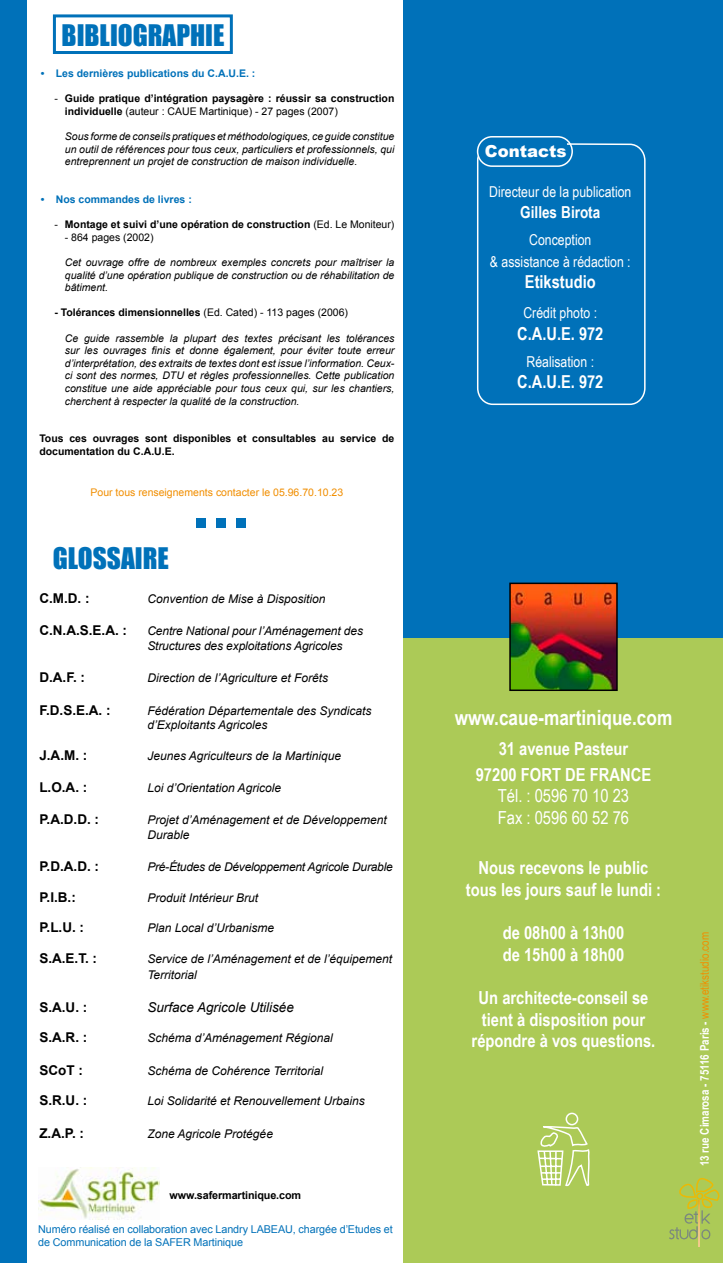
<style>
.page{position:relative;width:723px;height:1263px;background:#fff}
.page>*{position:absolute;margin:0;border:0;box-sizing:border-box;transform-origin:0 0}
.t1{font:27.3px "Impact";color:#0071b9}
.t2{font:700 21px "Arial Narrow";color:#fff}
.t3{font:700 18px/21.6px "Arial Narrow";color:#fff;text-align:center}
.t4{font:18px/21.6px "Arial Narrow";color:#fff}
.t5{font:700 17.85px "Arial Narrow";color:#fff}
.t6{font:700 16.5px "Arial Narrow";color:#fff}
.t7{font:900 16.5px "Arial";color:#fff}
.t8{font:15px/21.5px "Arial Narrow";color:#fff;text-align:center}
.t9{font:700 13.5px "Arial";color:#000}
.t10{font:italic 13.5px "Arial";color:#000}
.t11{font:italic 12px/14.4px "Arial";color:#000}
.t12{font:700 12px "Arial Narrow";color:#fff}
.t13{font:italic 12px "Arial";letter-spacing:-.02em;color:#000}
.t14{font:10.8px/12.9px "Arial";letter-spacing:-.01em;color:#0071b9}
.t15{font:700 10.8px "Arial";letter-spacing:-.01em;color:#000}
.t16{font:italic 10.5px/12.6px "Arial";color:#000;text-align:justify}
.t17{font:700 10.5px/12.6px "Arial";color:#000}
.t18{font:700 10.5px "Arial";color:#0071b9}
.t19{font:10.5px "Arial";color:#f18e00}
.t20{font:10.5px "Arial";color:#000}
.s1{font-weight:400}
.s2{font-weight:400;color:#f18e00}
</style>
<div class="page">
<div style="left:403px;top:635px;width:320px;height:628px;background:#acca57"></div>
<div style="left:403px;top:0;width:320px;height:638px;background:#0071b9"></div>
<img style="left:512px;top:586px;width:103px;height:102px">
<div style="left:509px;top:583px;width:109px;height:108px;border:2px solid #000"></div>
<div style="left:53px;top:14px;width:180px;height:40px;border:3px solid #0071b9"></div>
<div style="left:565px;top:1113px;width:13px;height:12px;border:2px solid #fff;border-radius:50%"></div>
<svg style="left:537px;top:1125px;width:53px;height:62px"></svg>
<div style="left:0;top:0;width:27px;height:1263px;background:#0071b9"></div>
<svg style="left:476px;top:143px;width:170px;height:263px"></svg>
<div style="left:477px;top:136px;width:96px;height:31px;border:2px solid #fff;border-radius:15px"></div>
<div style="left:197px;top:519px;width:9px;height:9px;background:#0071b9"></div>
<div style="left:216px;top:519px;width:10px;height:9px;background:#0071b9"></div>
<div style="left:236px;top:519px;width:9px;height:9px;background:#0071b9"></div>
<svg style="left:669px;top:1178px;width:51px;height:61px"></svg>
<img style="left:38px;top:1168px;width:122px;height:51px">
<h1 class="t1" style="left:62px;top:14px;width:164px">BIBLIOGRAPHIE</h1>
<p class="t18" style="left:41px;top:66px;width:216px">• Les dernières publications du C.A.U.E. :</p>
<p class="t17" style="left:65px;top:92px;width:331px;text-indent:-10px"><span class="s1">-</span> Guide pratique d’intégration paysagère : réussir sa construction individuelle <span class="s1">(auteur : CAUE Martinique) - 27 pages (2007)</span></p>
<p class="t16" style="left:65px;top:130px;width:331px">Sous forme de conseils pratiques et méthodologiques, ce guide constitue un outil de références pour tous ceux, particuliers et professionnels, qui entreprennent un projet de construction de maison individuelle.</p>
<p class="t18" style="left:41px;top:192px;width:152px">• Nos commandes de livres :</p>
<p class="t17" style="left:54px;top:218px;width:342px"><span class="s1">-</span> Montage et suivi d’une opération de construction <span class="s1">(Ed. Le Moniteur)</span></p>
<p class="t20" style="left:65px;top:230px;width:90px">- 864 pages (2002)</p>
<p class="t16" style="left:65px;top:256px;width:331px">Cet ouvrage offre de nombreux exemples concrets pour maîtriser la qualité d’une opération publique de construction ou de réhabilitation de bâtiment.</p>
<p class="t17" style="left:54px;top:307px;width:295px">- Tolérances dimensionnelles <span class="s1">(Ed. Cated) - 113 pages (2006)</span></p>
<p class="t16" style="left:65px;top:332px;width:331px">Ce guide rassemble la plupart des textes précisant les tolérances sur les ouvrages finis et donne également, pour éviter toute erreur d’interprétation, des extraits de textes dont est issue l’information. Ceux&shy;ci sont des normes, DTU et règles professionnelles. Cette publication constitue une aide appréciable pour tous ceux qui, sur les chantiers, cherchent à respecter la qualité de la construction.</p>
<p class="t17" style="left:39px;top:433px;width:357px">Tous ces ouvrages sont disponibles et consultables au service de documentation du C.A.U.E.</p>
<p class="t19" style="left:90px;top:486px;width:254px">Pour tous renseignements contacter le 05.96.70.10.23</p>
<h1 class="t1" style="left:53px;top:537px;width:117px">GLOSSAIRE</h1>
<p class="t9" style="left:39px;top:589px;width:52px">C.M.D. :</p>
<p class="t11" style="left:147px;top:592px;width:180px">Convention de Mise à Disposition</p>
<p class="t9" style="left:39px;top:622px;width:89px">C.N.A.S.E.A. :</p>
<p class="t11" style="left:147px;top:624px;width:217px">Centre National pour l’Aménagement des<br>Structures des exploitations Agricoles</p>
<p class="t9" style="left:39px;top:669px;width:47px">D.A.F. :</p>
<p class="t11" style="left:147px;top:671px;width:182px">Direction de l’Agriculture et Forêts</p>
<p class="t9" style="left:39px;top:701px;width:73px">F.D.S.E.A. :</p>
<p class="t11" style="left:147px;top:703px;width:226px">Fédération Départementale des Syndicats d’Exploitants Agricoles</p>
<p class="t9" style="left:39px;top:746px;width:50px">J.A.M. :</p>
<p class="t11" style="left:147px;top:748px;width:195px">Jeunes Agriculteurs de la Martinique</p>
<p class="t9" style="left:39px;top:778px;width:49px">L.O.A. :</p>
<p class="t11" style="left:147px;top:781px;width:135px">Loi d’Orientation Agricole</p>
<p class="t9" style="left:39px;top:811px;width:61px">P.A.D.D. :</p>
<p class="t11" style="left:147px;top:813px;width:241px">Projet d’Aménagement et de Développement<br>Durable</p>
<p class="t9" style="left:39px;top:858px;width:61px">P.D.A.D. :</p>
<p class="t13" style="left:147px;top:859px;width:247px">Pré-études de Développement Agricole Durable</p>
<p class="t9" style="left:39px;top:888px;width:38px">P.I.B.:</p>
<p class="t11" style="left:147px;top:891px;width:112px">Produit Intérieur Brut</p>
<p class="t9" style="left:39px;top:919px;width:46px">P.L.U. :</p>
<p class="t11" style="left:147px;top:921px;width:128px">Plan Local d’Urbanisme</p>
<p class="t9" style="left:39px;top:949px;width:59px">S.A.E.T. :</p>
<p class="t11" style="left:147px;top:951px;width:246px;line-height:16.2px">Service de l’Aménagement et de l’équipement<br>Territorial</p>
<p class="t9" style="left:39px;top:998px;width:50px">S.A.U. :</p>
<p class="t10" style="left:147px;top:998px;width:148px">Surface Agricole Utilisée</p>
<p class="t9" style="left:39px;top:1029px;width:50px">S.A.R. :</p>
<p class="t11" style="left:147px;top:1031px;width:187px">Schéma d’Aménagement Régional</p>
<p class="t9" style="left:39px;top:1061px;width:45px">SCoT :</p>
<p class="t11" style="left:147px;top:1063px;width:177px">Schéma de Cohérence Territorial</p>
<p class="t9" style="left:39px;top:1092px;width:50px">S.R.U. :</p>
<p class="t11" style="left:147px;top:1094px;width:219px">Loi Solidarité et Renouvellement Urbains</p>
<p class="t9" style="left:39px;top:1124px;width:46px">Z.A.P. :</p>
<p class="t11" style="left:147px;top:1126px;width:127px">Zone Agricole Protégée</p>
<p class="t15" style="left:169px;top:1188px;width:133px">www.safermartinique.com</p>
<p class="t14" style="left:38px;top:1222px;width:356px">Numéro réalisé en collaboration avec Landry LABEAU, chargée d’Etudes et de Communication de la SAFER Martinique</p>
<h3 class="t7" style="left:485px;top:139px;width:83px">Contacts</h3>
<h3 class="t8" style="left:489px;top:180px;width:144px">Directeur de la publication</h3>
<h3 class="t6" style="left:520px;top:200px;width:82px">Gilles Birota</h3>
<h3 class="t8" style="left:490px;top:228px;width:142px">Conception<br>&amp; assistance à rédaction :</h3>
<h3 class="t5" style="left:525px;top:268px;width:72px">Etikstudio</h3>
<h3 class="t8" style="left:523px;top:302px;width:75px">Crédit photo :</h3>
<h3 class="t5" style="left:517px;top:320px;width:88px">C.A.U.E. 972</h3>
<h3 class="t8" style="left:526px;top:350px;width:69px">Réalisation :</h3>
<h3 class="t5" style="left:517px;top:368px;width:88px">C.A.U.E. 972</h3>
<h2 class="t2" style="left:455px;top:702px;width:219px">www.caue-martinique.com</h2>
<h3 class="t3" style="left:476px;top:735px;width:177px;line-height:25.2px">31 avenue Pasteur<br>97200 FORT DE FRANCE</h3>
<h3 class="t4" style="left:498px;top:784px;width:133px">Tél. : 0596 70 10 23<br>Fax : 0596 60 52 76</h3>
<h3 class="t3" style="left:466px;top:856px;width:197px">Nous recevons le public tous les jours sauf le lundi :</h3>
<h3 class="t3" style="left:503px;top:921px;width:123px;text-align:left">de 08h00 à 13h00 de 15h00 à 18h00</h3>
<h3 class="t3" style="left:472px;top:986px;width:185px">Un architecte-conseil se tient à disposition pour répondre à vos questions.</h3>
<p class="t12" style="left:695px;top:1166px;width:236px;rotate:-90deg">13 rue Cimarosa - 75116 Paris - <span class="s2">www.etikstudio.com</span></p>
</div>
